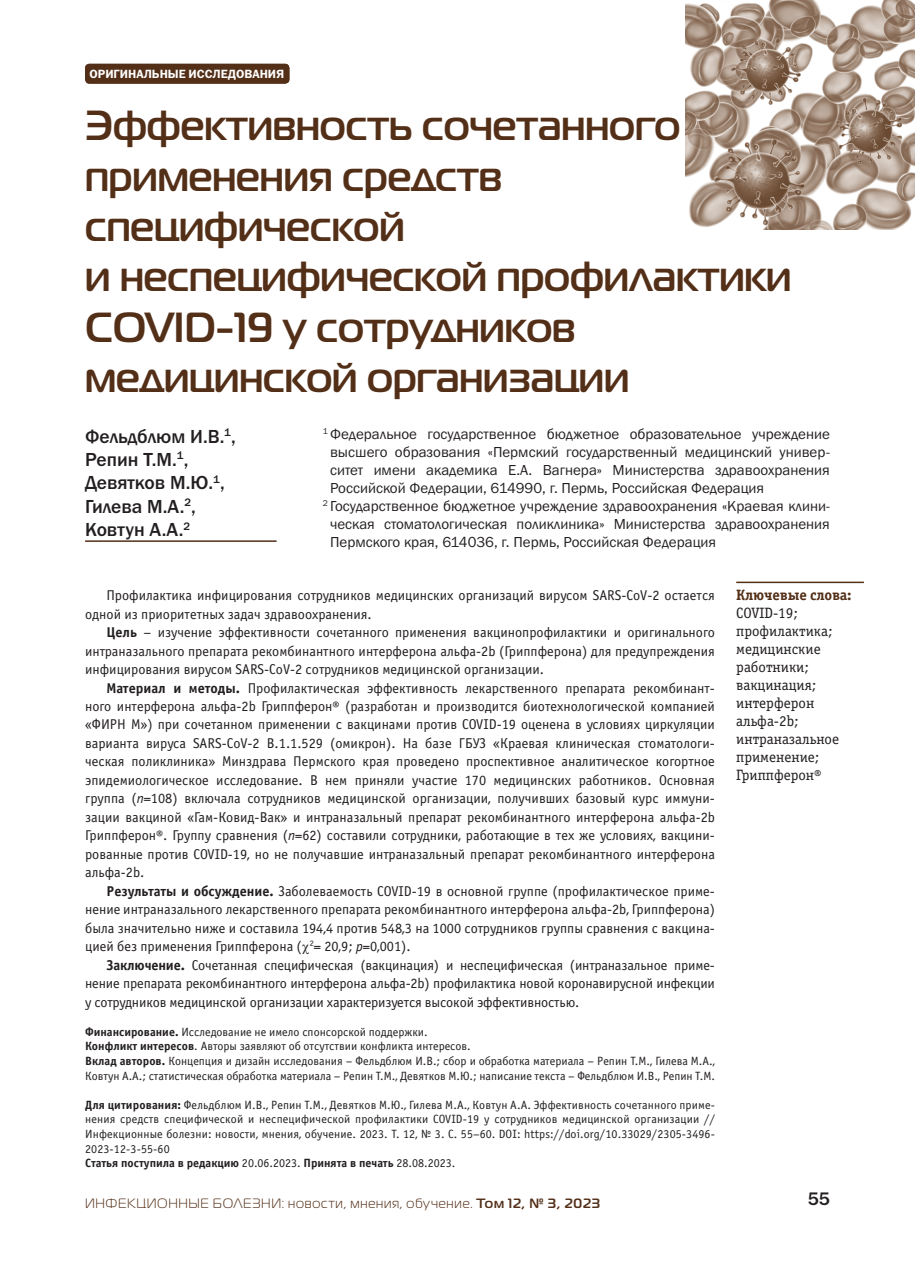
<style>
.page{position:relative;width:915px;height:1276px;background:#fff}
.page>*{position:absolute;margin:0;border:0;box-sizing:border-box;transform-origin:0 0}
.t1{font:700 42px/50.4px "Magistral C";color:#532f18}
.t2{font:500 19.5px/23.4px "Franklin Gothic";color:#231f20}
.t3{font:500 18.75px "Franklin Gothic";color:#231f20}
.t4{font:15px "Franklin Gothic";color:#231f20}
.t5{font:15px/18px "Officina Serif C";color:#231f20}
.t6{font:15px "Officina Serif Bold C";letter-spacing:-.01em;color:#532f18}
.t7{font:14.25px/18.5px "Officina Sans C";color:#231f20;text-align:justify}
.t8{font:13.5px "Magistral C";letter-spacing:.055em;color:#532f18}
.t9{font:12px/14.5px "Officina Sans C";color:#231f20}
.t10{font:12px "Franklin Gothic Demi C";color:#fff}
.s1{font-weight:700}
.s2{font-style:italic}
</style>
<div class="page">
<img style="left:685px;top:0;width:229px;height:230px">
<div style="left:85px;top:64px;width:204px;height:20px;background:#532f18;border-radius:4px"></div>
<hr style="left:85px;top:540px;width:191px;height:2px;background:#532f18">
<hr style="left:736px;top:581px;width:127px;height:2px;background:#532f18">
<p class="t10" style="left:89px;top:70px;width:196px">ОРИГИНАЛЬНЫЕ ИССЛЕДОВАНИЯ</p>
<p class="t10" style="left:160px;top:70px;width:55px">РУБРИКА</p>
<h1 class="t1" style="left:85px;top:104px;width:707px">Эффективность сочетанного применения средств специфической<br>и неспецифической профилактики<br>COVID-19 у сотрудников медицинской организации</h1>
<p class="t4" style="left:323px;top:429px;width:508px"><sup>1</sup> Федеральное государственное бюджетное образовательное учреждение</p>
<p class="t4" style="left:330px;top:447px;width:501px">высшего образования «Пермский государственный медицинский универ-</p>
<p class="t4" style="left:330px;top:465px;width:501px">ситет имени академика Е.А. Вагнера» Министерства здравоохранения</p>
<p class="t4" style="left:330px;top:483px;width:435px">Российской Федерации, 614990, г. Пермь, Российская Федерация</p>
<p class="t4" style="left:323px;top:501px;width:508px"><sup>2</sup> Государственное бюджетное учреждение здравоохранения «Краевая клини-</p>
<p class="t4" style="left:330px;top:519px;width:501px">ческая стоматологическая поликлиника» Министерства здравоохранения</p>
<p class="t4" style="left:330px;top:537px;width:387px">Пермского края, 614036, г. Пермь, Российская Федерация</p>
<h2 class="t2" style="left:85px;top:426px;width:152px">Фельдблюм И.В.<sup>1</sup>,<br>Репин Т.М.<sup>1</sup>,<br>Девятков М.Ю.<sup>1</sup>,<br>Гилева М.А.<sup>2</sup>,<br>Ковтун А.А.<sup>2</sup></h2>
<p class="t7" style="left:85px;top:587px;width:631px;text-indent:21px">Профилактика инфицирования сотрудников медицинских организаций вирусом SARS-CoV-2 остается одной из приоритетных задач здравоохранения.</p>
<p class="t7" style="left:85px;top:624px;width:631px;text-indent:21px"><span class="s1">Цель</span> – изучение эффективности сочетанного применения вакцинопрофилактики и оригинального интраназального препарата рекомбинантного интерферона альфа-2b (Гриппферона) для предупреждения инфицирования вирусом SARS-CoV-2 сотрудников медицинской организации.</p>
<p class="t7" style="left:85px;top:680px;width:631px;text-indent:21px"><span class="s1">Материал и методы.</span> Профилактическая эффективность лекарственного препарата рекомбинант&shy;ного интерферона альфа-2b Гриппферон® (разработан и производится биотехнологической компанией «ФИРН М») при сочетанном применении с вакцинами против COVID-19 оценена в условиях циркуляции варианта вируса SARS-CoV-2 B.1.1.529 (омикрон). На базе ГБУЗ «Краевая клиническая стоматологи&shy;ческая поликлиника» Минздрава Пермского края проведено проспективное аналитическое когортное эпидемиологическое исследование. В нем приняли участие 170 медицинских работников. Основная группа (<span class="s2">n</span>=108) включала сотрудников медицинской организации, получивших базовый курс иммуни&shy;зации вакциной «Гам-Ковид-Вак» и интраназальный препарат рекомбинантного интерферона альфа-2b Гриппферон®. Группу сравнения (<span class="s2">n</span>=62) составили сотрудники, работающие в тех же условиях, вакцини&shy;рованные против COVID-19, но не получавшие интраназальный препарат рекомбинантного интерферона альфа-2b.</p>
<p class="t7" style="left:85px;top:883px;width:631px;text-indent:21px"><span class="s1">Результаты и обсуждение.</span> Заболеваемость COVID-19 в основной группе (профилактическое приме&shy;нение интраназального лекарственного препарата рекомбинантного интерферона альфа-2b, Гриппферона) была значительно ниже и составила 194,4 против 548,3 на 1000 сотрудников группы сравнения с вакцина&shy;цией без применения Гриппферона ( <sup>2</sup>= 20,9; <span class="s2">p</span>=0,001).</p>
<p class="t7" style="left:85px;top:957px;width:631px;text-indent:21px"><span class="s1">Заключение.</span> Сочетанная специфическая (вакцинация) и неспецифическая (интраназальное приме&shy;нение препарата рекомбинантного интерферона альфа-2b) профилактика новой коронавирусной инфекции у сотрудников медицинской организации характеризуется высокой эффективностью.</p>
<p class="t9" style="left:85px;top:1025px;width:631px"><span class="s1">Финансирование.</span> Исследование не имело спонсорской поддержки.<br><span class="s1">Конфликт интересов</span>. Авторы заявляют об отсутствии конфликта интересов.<br><span class="s1">Вклад авторов.</span> Концепция и дизайн исследования – Фельдблюм И.В.; сбор и обработка материала – Репин Т.М., Гилева М.А., Ковтун А.А.; статистическая обработка материала – Репин Т.М., Девятков М.Ю.; написание текста – Фельдблюм И.В., Репин Т.М.</p>
<p class="t9" style="left:85px;top:1098px;width:631px"><span class="s1">Для цитирования:</span> Фельдблюм И.В., Репин Т.М., Девятков М.Ю., Гилева М.А., Ковтун А.А. Эффективность сочетанного приме&shy;нения средств специфической и неспецифической профилактики COVID-19 у сотрудников медицинской организации // Инфекционные болезни: новости, мнения, обучение. 2023. Т. 12, № 3. С. 55–60. DOI: https://doi.org/10.33029/2305-3496- 2023-12-3-55-60<br><span class="s1">Статья поступила в редакцию</span> 20.06.2023. <span class="s1">Принята в печать</span> 28.08.2023.</p>
<p class="t6" style="left:736px;top:589px;width:117px">Ключевые слова:</p>
<p class="t5" style="left:736px;top:605px;width:104px">COVID-19; профилактика; медицинские работники; вакцинация; интерферон альфа-2b; интраназальное применение;<br>Гриппферон®</p>
<p class="t8" style="left:85px;top:1198px;width:516px">ИНФЕКЦИОННЫЕ БОЛЕЗНИ: новости, мнения, обучение. <span class="s1">Том 12, № 3, 2023</span></p>
<h3 class="t3" style="left:807px;top:1192px;width:23px">55</h3>
</div>
